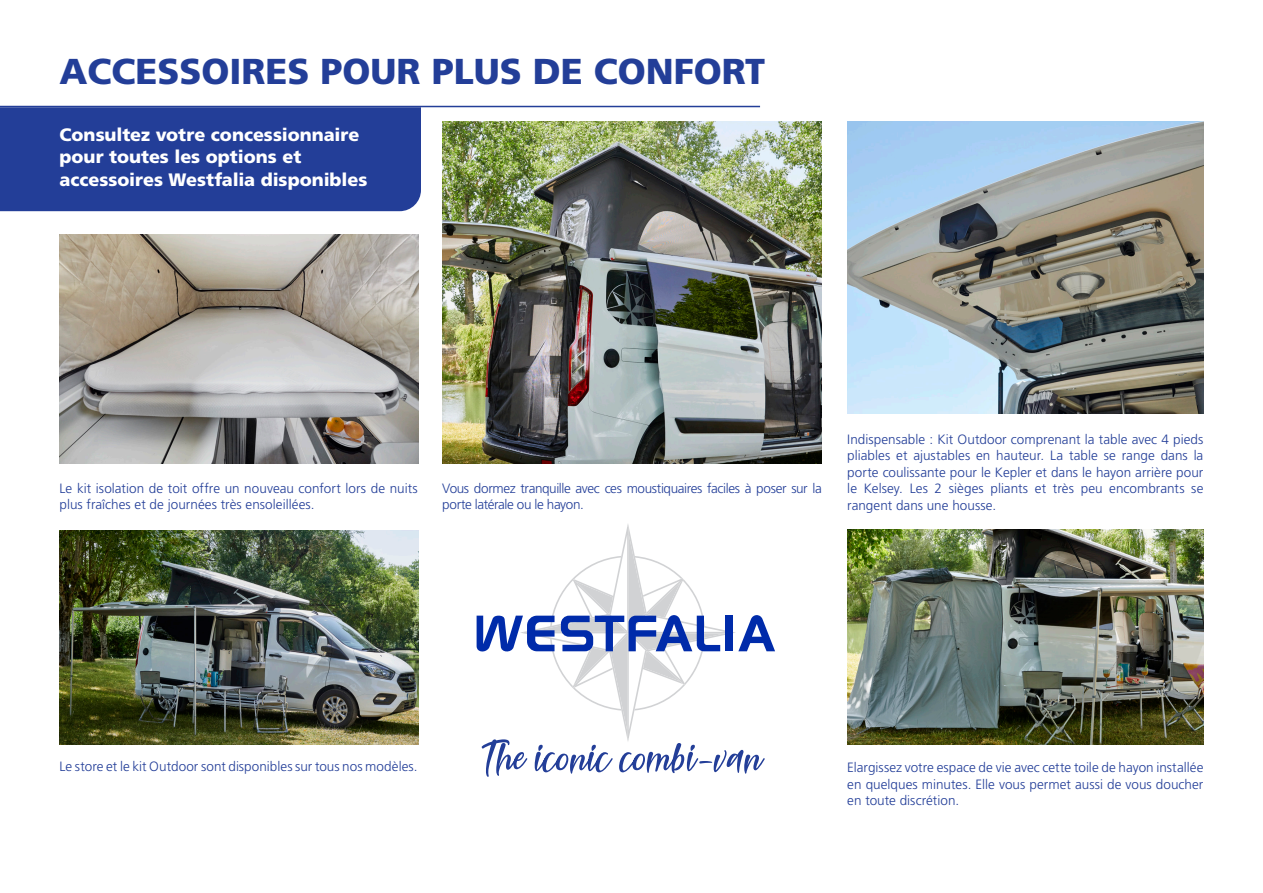
<style>
.page{position:relative;width:1263px;height:893px;background:#fff}
.page>*{position:absolute;margin:0;border:0;box-sizing:border-box;transform-origin:0 0}
.t1{font:900 36px "Frutiger";color:#233e98}
.t2{font:900 18px/22.5px "Frutiger";color:#fff}
.t3{font:300 13.5px/16.5px "Frutiger";color:#233e98;text-align:justify}
.t4{font:300 13.5px/16.5px "Frutiger";letter-spacing:-.03em;color:#233e98}
</style>
<div class="page">
<img style="left:847px;top:121px;width:356px;height:293px">
<img style="left:847px;top:529px;width:356px;height:216px">
<img style="left:60px;top:530px;width:358px;height:214px">
<img style="left:60px;top:235px;width:358px;height:228px">
<hr style="left:0;top:106px;width:760px;height:1px;background:#233e98">
<div style="left:0;top:107px;width:421px;height:104px;background:#233e98"></div>
<svg style="left:477px;top:524px;width:298px;height:253px"></svg>
<img style="left:442px;top:122px;width:380px;height:341px">
<p class="t1" style="left:60px;top:50px;width:707px">ACCESSOIRES POUR PLUS DE CONFORT</p>
<p class="t2" style="left:60px;top:123px;width:309px">Consultez votre concessionnaire pour toutes les options et accessoires Westfalia disponibles</p>
<p class="t3" style="left:60px;top:480px;width:360px">Le kit isolation de toit offre un nouveau confort lors de nuits plus fraîches et de journées très ensoleillées.</p>
<p class="t4" style="left:442px;top:480px;width:381px">Vous dormez tranquille avec ces moustiquaires faciles à poser sur la porte latérale ou le hayon.</p>
<p class="t3" style="left:847px;top:431px;width:358px">Indispensable : Kit Outdoor comprenant la table avec 4 pieds pliables et ajustables en hauteur. La table se range dans la porte coulissante pour le Kepler et dans le hayon arrière pour le Kelsey. Les 2 sièges pliants et très peu encombrants se rangent dans une housse.</p>
<p class="t3" style="left:60px;top:758px;width:360px">Le store et le kit Outdoor sont disponibles sur tous nos modèles.</p>
<p class="t3" style="left:847px;top:759px;width:358px">Elargissez votre espace de vie avec cette toile de hayon installée en quelques minutes. Elle vous permet aussi de vous doucher en toute discrétion.</p>
</div>
